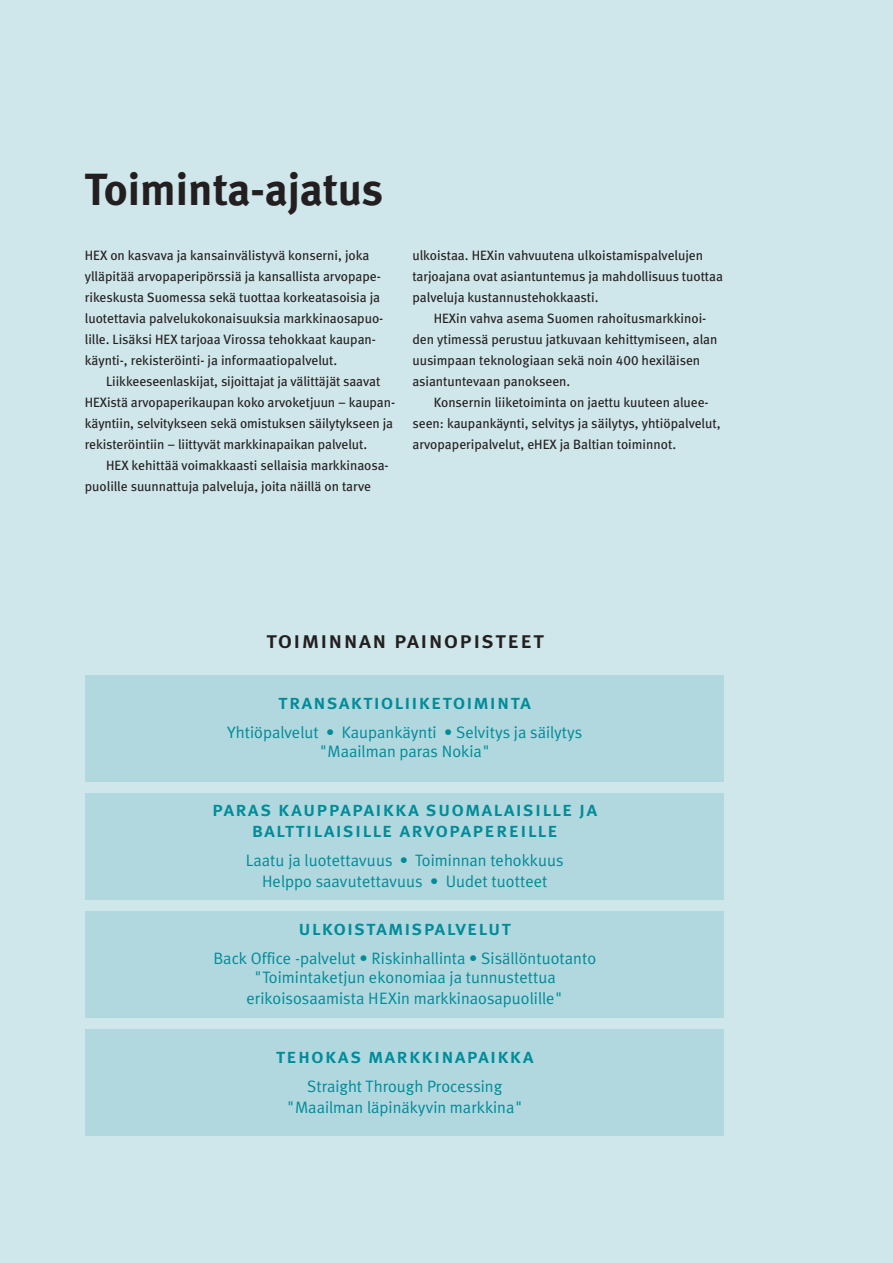
<style>
.page{position:relative;width:893px;height:1263px;background:#fff}
.page>*{position:absolute;margin:0;border:0;box-sizing:border-box;transform-origin:0 0}
.t1{font:700 45px "Meta";color:#231f20}
.t2{font:24px "Meta Plus Medium Caps";letter-spacing:.05em;color:#231f20}
.t3{font:21px/21px "Meta Plus Medium Caps";letter-spacing:.05em;color:#008b98;text-align:center}
.t4{font:16.5px/21px "Meta Plus Normal";color:#008b98;text-align:center}
.t5{font:13.5px/21px "Meta Book LF";letter-spacing:-.005em;color:#231f20}
</style>
<div class="page">
<div style="left:0;top:0;width:892px;height:1263px;background:#cfe6ea"></div>
<div style="left:86px;top:1029px;width:637px;height:106px;background:#b1d8df"></div>
<div style="left:86px;top:911px;width:637px;height:106px;background:#b1d8df"></div>
<div style="left:86px;top:793px;width:637px;height:106px;background:#b1d8df"></div>
<div style="left:86px;top:675px;width:637px;height:107px;background:#b1d8df"></div>
<h1 class="t1" style="left:85px;top:174px;width:300px">Toiminta-ajatus</h1>
<p class="t5" style="left:85px;top:246px;width:300px">HEX on kasvava ja kansainvälistyvä konserni, joka ylläpitää arvopaperipörssiä ja kansallista arvopape&shy;rikeskusta Suomessa sekä tuottaa korkeatasoisia ja luotettavia palvelukokonaisuuksia markkinaosapuo&shy;lille. Lisäksi HEX tarjoaa Virossa tehokkaat kaupan&shy;käynti-, rekisteröinti- ja informaatiopalvelut.</p>
<p class="t5" style="left:85px;top:372px;width:312px;text-indent:21px">Liikkeeseenlaskijat, sijoittajat ja välittäjät saavat HEXistä arvopaperikaupan koko arvoketjuun – kaupan&shy;käyntiin, selvitykseen sekä omistuksen säilytykseen ja rekisteröintiin – liittyvät markkinapaikan palvelut.</p>
<p class="t5" style="left:85px;top:456px;width:305px;text-indent:21px">HEX kehittää voimakkaasti sellaisia markkinaosa&shy;puolille suunnattuja palveluja, joita näillä on tarve</p>
<p class="t5" style="left:412px;top:246px;width:312px">ulkoistaa. HEXin vahvuutena ulkoistamispalvelujen tarjoajana ovat asiantuntemus ja mahdollisuus tuottaa palveluja kustannustehokkaasti.</p>
<p class="t5" style="left:412px;top:309px;width:306px;text-indent:21px">HEXin vahva asema Suomen rahoitusmarkkinoi&shy;den ytimessä perustuu jatkuvaan kehittymiseen, alan uusimpaan teknologiaan sekä noin 400 hexiläisen asiantuntevaan panokseen.</p>
<p class="t5" style="left:412px;top:393px;width:310px;text-indent:21px">Konsernin liiketoiminta on jaettu kuuteen aluee&shy;seen: kaupankäynti, selvitys ja säilytys, yhtiöpalvelut, arvopaperipalvelut, eHEX ja Baltian toiminnot.</p>
<h2 class="t2" style="left:266px;top:626px;width:280px">toiminnan painopisteet</h2>
<h3 class="t3" style="left:278px;top:691px;width:254px">transaktioliiketoiminta</h3>
<p class="t4" style="left:227px;top:723px;width:357px;line-height:19.5px">Yhtiöpalvelut • Kaupankäynti • Selvitys ja säilytys "Maailman paras Nokia"</p>
<h3 class="t3" style="left:212px;top:799px;width:386px">paras kauppapaikka suomalaisille ja balttilaisille arvopapereille</h3>
<p class="t4" style="left:246px;top:851px;width:319px">Laatu ja luotettavuus • Toiminnan tehokkuus<br>Helppo saavutettavuus • Uudet tuotteet</p>
<h3 class="t3" style="left:298px;top:917px;width:214px">ulkoistamispalvelut</h3>
<p class="t4" style="left:213px;top:949px;width:384px;line-height:19.5px">Back Office -palvelut • Riskinhallinta • Sisällöntuotanto "Toimintaketjun ekonomiaa ja tunnustettua</p>
<p class="t4" style="left:246px;top:989px;width:318px">erikoisosaamista HEXin markkinaosapuolille"</p>
<h3 class="t3" style="left:276px;top:1046px;width:259px">tehokas markkinapaikka</h3>
<p class="t4" style="left:286px;top:1077px;width:238px">Straight Through Processing "Maailman läpinäkyvin markkina"</p>
</div>
